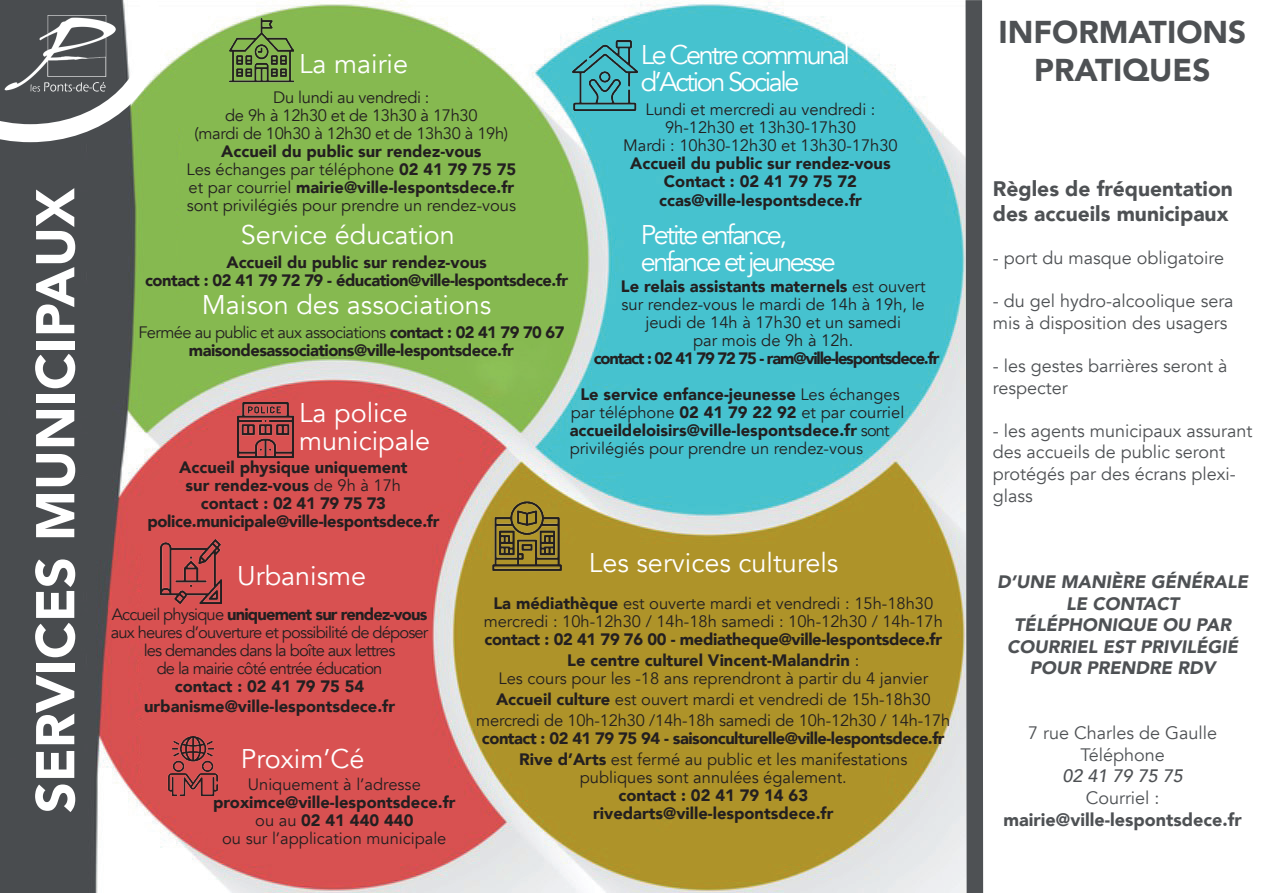
<style>
.page{position:relative;width:1263px;height:893px;background:#fff}
.page>*{position:absolute;margin:0;border:0;box-sizing:border-box;transform-origin:0 0}
.t1{font:900 54px "Avenir";color:#fff}
.t2{font:900 31.5px/37.8px "Avenir";color:#4e5154;text-align:center}
.t3{font:27px/28.5px "Avenir";color:#fff}
.t4{font:27px/27px "Avenir";letter-spacing:-.09em;color:#fff}
.t5{font:900 21px/25.2px "Avenir";color:#4e5154}
.t6{font:18px/21.6px "Avenir";color:#4e5154}
.t7{font:italic 900 18px/21.6px "Avenir";color:#4e5154;text-align:center}
.t8{font:900 18px "Avenir";color:#4e5154}
.t9{font:italic 500 18px "Avenir";color:#4e5154}
.t10{font:16.5px/18px "Avenir";color:#231f20;text-align:center}
.t11{font:900 16.5px/18px "Avenir";color:#231f20;text-align:center}
.t12{font:900 16.5px/18px "Avenir";letter-spacing:-.03em;color:#231f20;text-align:center}
.t13{font:16.5px/18px "Avenir";letter-spacing:-.05em;color:#231f20;text-align:center}
.t14{font:900 16.5px/21px "Avenir";letter-spacing:-.02em;color:#231f20;text-align:center}
.t15{font:900 16.5px/35.5px "Avenir";letter-spacing:-.07em;color:#231f20}
.t16{font:16.5px/18px "Avenir";letter-spacing:-.02em;color:#231f20;text-align:center}
.s1{font-weight:900}
.s2{font-weight:400}
</style>
<div class="page">
<img style="left:0;top:0;width:957px;height:893px">
<svg style="left:0;top:0;width:163px;height:142px"></svg>
<svg style="left:957px;top:0;width:27px;height:893px"></svg>
<img style="left:491px;top:501px;width:71px;height:71px">
<img style="left:229px;top:15px;width:64px;height:70px">
<img style="left:570px;top:41px;width:71px;height:70px">
<img style="left:237px;top:403px;width:56px;height:54px">
<img style="left:161px;top:540px;width:60px;height:64px">
<img style="left:163px;top:736px;width:60px;height:60px">
<h1 class="t1" style="left:9px;top:813px;width:626px;rotate:-90deg">SERVICES MUNICIPAUX</h1>
<h3 class="t3" style="left:299px;top:50px;width:110px">La mairie</h3>
<p class="t16" style="left:195px;top:89px;width:315px">Du lundi au vendredi :<br>de 9h à 12h30 et de 13h30 à 17h30<br>(mardi de 10h30 à 12h30 et de 13h30 à 19h)</p>
<p class="t10" style="left:187px;top:143px;width:331px"><span class="s1">Accueil du public sur rendez-vous<br></span>Les échanges par téléphone <span class="s1">02 41 79 75 75 </span>et par courriel <span class="s1">mairie@ville-lespontsdece.fr </span>sont privilégiés pour prendre un rendez-vous</p>
<h3 class="t4" style="left:641px;top:42px;width:211px">Le Centre communal d’Action Sociale</h3>
<p class="t10" style="left:623px;top:100px;width:276px">Lundi et mercredi au vendredi :<br>9h-12h30 et 13h30-17h30<br>Mardi : 10h30-12h30 et 13h30-17h30</p>
<p class="t11" style="left:630px;top:153px;width:262px">Accueil du public sur rendez-vous<br>Contact : 02 41 79 75 72</p>
<p class="t11" style="left:659px;top:191px;width:204px">ccas@ville-lespontsdece.fr</p>
<h3 class="t4" style="left:641px;top:221px;width:196px">Petite enfance, enfance et jeunesse</h3>
<h3 class="t3" style="left:241px;top:221px;width:216px">Service éducation</h3>
<p class="t12" style="left:145px;top:253px;width:425px">Accueil du public sur rendez-vous<br>contact : 02 41 79 72 79 - éducation@ville-lespontsdece.fr</p>
<p class="t10" style="left:621px;top:278px;width:306px"><span class="s1">Le relais assistants maternels</span> est ouvert sur rendez-vous le mardi de 14h à 19h, le jeudi de 14h à 17h30 et un samedi<br>par mois de 9h à 12h.</p>
<h3 class="t3" style="left:202px;top:291px;width:291px">Maison des associations</h3>
<p class="t12" style="left:138px;top:323px;width:428px"><span class="s2">Fermée au public et aux associations</span> contact : 02 41 79 70 67 maisondesassociations@ville-lespontsdece.fr</p>
<p class="t15" style="left:580px;top:340px;width:360px;text-indent:13px">contact : 02 41 79 72 75 - ram@ville-lespontsdece.fr<br>Le service enfance-jeunesse <span class="s2">Les échanges</span></p>
<p class="t10" style="left:570px;top:403px;width:336px;text-align:left">par téléphone <span class="s1">02 41 79 22 92</span> et par courriel <span class="s1">accueildeloisirs@ville-lespontsdece.fr</span> sont privilégiés pour prendre un rendez-vous</p>
<h3 class="t3" style="left:299px;top:399px;width:133px">La police municipale</h3>
<p class="t11" style="left:147px;top:457px;width:293px">Accueil physique uniquement<br>sur rendez-vous <span class="s2">de 9h à 17h<br></span>contact : 02 41 79 75 73 police.municipale@ville-lespontsdece.fr</p>
<h3 class="t3" style="left:237px;top:562px;width:131px">Urbanisme</h3>
<p class="t13" style="left:111px;top:606px;width:319px">Accueil physique <span class="s1">uniquement sur rendez-vous </span>aux heures d’ouverture et possibilité de déposer les demandes dans la boîte aux lettres<br>de la mairie côté entrée éducation</p>
<p class="t11" style="left:144px;top:676px;width:252px;line-height:19.8px">contact : 02 41 79 75 54 urbanisme@ville-lespontsdece.fr</p>
<h3 class="t3" style="left:241px;top:745px;width:125px">Proxim’Cé</h3>
<p class="t10" style="left:248px;top:776px;width:174px">Uniquement à l’adresse</p>
<p class="t11" style="left:213px;top:793px;width:244px">proximce@ville-lespontsdece.fr <span class="s2">ou au</span> 02 41 440 440<br><span class="s2">ou sur l’application municipale</span></p>
<h3 class="t3" style="left:589px;top:549px;width:251px">Les services culturels</h3>
<p class="t10" style="left:484px;top:595px;width:461px"><span class="s1">La médiathèque</span> est ouverte mardi et vendredi : 15h-18h30 mercredi : 10h-12h30 / 14h-18h samedi : 10h-12h30 / 14h-17h</p>
<p class="t14" style="left:485px;top:629px;width:459px">contact : 02 41 79 76 00 - mediatheque@ville-lespontsdece.fr<br>Le centre culturel Vincent-Malandrin <span class="s2">:</span></p>
<p class="t10" style="left:476px;top:668px;width:476px;line-height:21px">Les cours pour les -18 ans reprendront à partir du 4 janvier<br><span class="s1">Accueil culture</span> est ouvert mardi et vendredi de 15h-18h30 mercredi de 10h-12h30 /14h-18h samedi de 10h-12h30 / 14h-17h</p>
<p class="t12" style="left:482px;top:728px;width:464px;line-height:21px">contact : 02 41 79 75 94 - saisonculturelle@ville-lespontsdece.fr<br>Rive d’Arts <span class="s2">est fermé au public et les manifestations</span></p>
<p class="t10" style="left:580px;top:769px;width:268px">publiques sont annulées également.</p>
<p class="t11" style="left:593px;top:786px;width:242px">contact : 02 41 79 14 63 rivedarts@ville-lespontsdece.fr</p>
<h2 class="t2" style="left:998px;top:13px;width:249px">INFORMATIONS<br>PRATIQUES</h2>
<p class="t5" style="left:993px;top:175px;width:241px">Règles de fréquentation des accueils municipaux</p>
<p class="t6" style="left:993px;top:247px;width:233px">- port du masque obligatoire</p>
<p class="t6" style="left:993px;top:291px;width:242px">- du gel hydro-alcoolique sera mis à disposition des usagers</p>
<p class="t6" style="left:993px;top:355px;width:236px">- les gestes barrières seront à respecter</p>
<p class="t6" style="left:993px;top:420px;width:261px">- les agents municipaux assurant des accueils de public seront protégés par des écrans plexi&shy;glass</p>
<p class="t7" style="left:997px;top:571px;width:253px">D’UNE MANIÈRE GÉNÉRALE<br>LE CONTACT<br>TÉLÉPHONIQUE OU PAR<br>COURRIEL EST PRIVILÉGIÉ<br>POUR PRENDRE RDV</p>
<p class="t6" style="left:1028px;top:723px;width:191px;text-align:center">7 rue Charles de Gaulle<br>Téléphone</p>
<p class="t9" style="left:1062px;top:765px;width:122px">02 41 79 75 75</p>
<p class="t6" style="left:1086px;top:787px;width:75px">Courriel :</p>
<p class="t8" style="left:1003px;top:804px;width:240px">mairie@ville-lespontsdece.fr</p>
</div>
